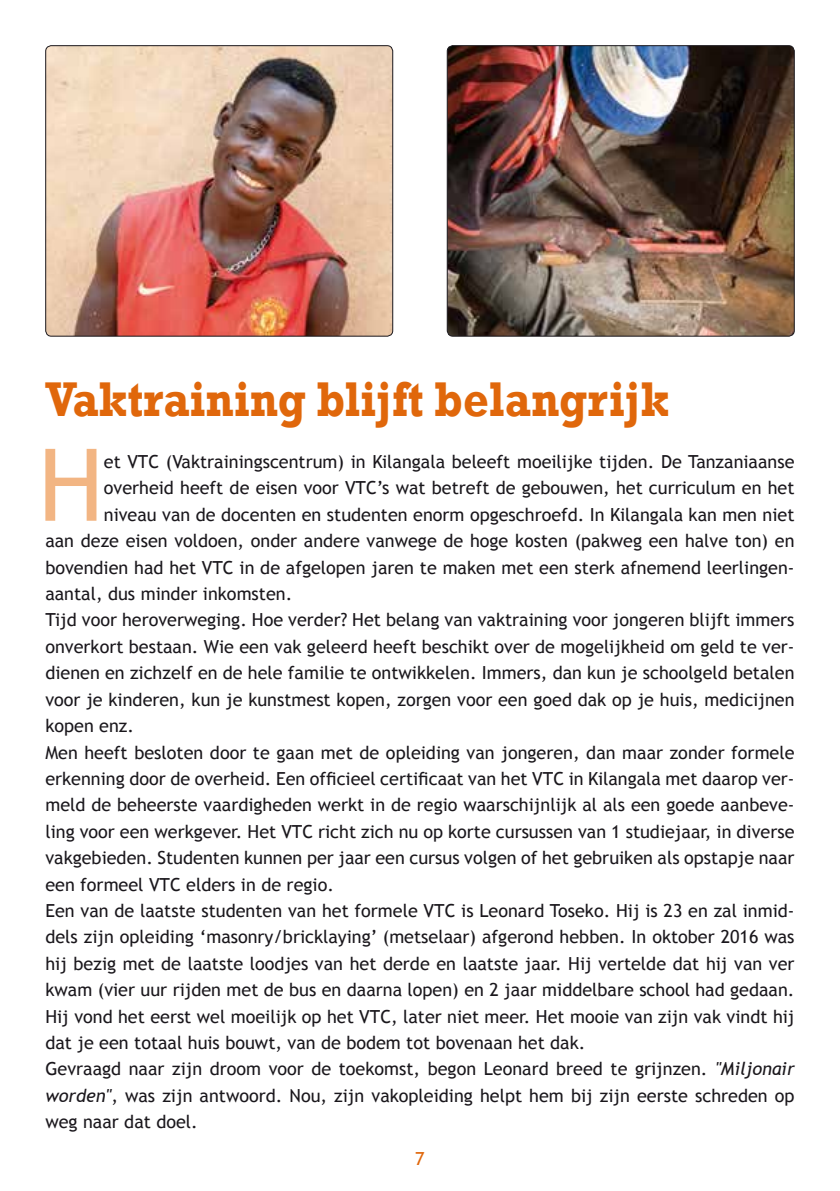
<style>
.page{position:relative;width:840px;height:1191px;background:#fff}
.page>*{position:absolute;margin:0;border:0;box-sizing:border-box;transform-origin:0 0}
.t1{font:100.4px "Trebuchet MS";color:#f2b583}
.t2{font:700 50px "Rockwell";color:#e0670b;scale:.9 1}
.t3{font:18px "Trebuchet MS";color:#1a171c}
.t4{font:18px "Trebuchet MS";color:#e0670b}
.s1{font-style:italic}
</style>
<div class="page">
<img style="left:46px;top:46px;width:346px;height:290px">
<div style="left:45px;top:45px;width:348px;height:291px;border:1px solid #1a171c;border-radius:6px"></div>
<img style="left:448px;top:46px;width:345px;height:290px">
<div style="left:446px;top:45px;width:348px;height:291px;border:1px solid #1a171c;border-radius:6px"></div>
<h2 class="t2" style="left:45px;top:369px;width:694px">Vaktraining blijft belangrijk</h2>
<h1 class="t1" style="left:38px;top:426px;width:67px">H</h1>
<p class="t3" style="left:104px;top:451px;width:691px">et VTC (Vaktrainingscentrum) in Kilangala beleeft moeilijke tijden. De Tanzaniaanse</p>
<p class="t3" style="left:104px;top:477px;width:691px">overheid heeft de eisen voor VTC’s wat betreft de gebouwen, het curriculum en het</p>
<p class="t3" style="left:104px;top:504px;width:691px">niveau van de docenten en studenten enorm opgeschroefd. In Kilangala kan men niet</p>
<p class="t3" style="left:45px;top:530px;width:750px">aan deze eisen voldoen, onder andere vanwege de hoge kosten (pakweg een halve ton) en</p>
<p class="t3" style="left:45px;top:556px;width:750px">bovendien had het VTC in de afgelopen jaren te maken met een sterk afnemend leerlingen-</p>
<p class="t3" style="left:45px;top:583px;width:248px">aantal, dus minder inkomsten.</p>
<p class="t3" style="left:45px;top:609px;width:750px">Tijd voor heroverweging. Hoe verder? Het belang van vaktraining voor jongeren blijft immers</p>
<p class="t3" style="left:45px;top:636px;width:750px">onverkort bestaan. Wie een vak geleerd heeft beschikt over de mogelijkheid om geld te ver-</p>
<p class="t3" style="left:45px;top:662px;width:750px">dienen en zichzelf en de hele familie te ontwikkelen. Immers, dan kun je schoolgeld betalen</p>
<p class="t3" style="left:45px;top:688px;width:750px">voor je kinderen, kun je kunstmest kopen, zorgen voor een goed dak op je huis, medicijnen</p>
<p class="t3" style="left:45px;top:715px;width:90px">kopen enz.</p>
<p class="t3" style="left:45px;top:741px;width:750px">Men heeft besloten door te gaan met de opleiding van jongeren, dan maar zonder formele</p>
<p class="t3" style="left:45px;top:768px;width:750px">erkenning door de overheid. Een officieel certificaat van het VTC in Kilangala met daarop ver-</p>
<p class="t3" style="left:45px;top:794px;width:750px">meld de beheerste vaardigheden werkt in de regio waarschijnlijk al als een goede aanbeve-</p>
<p class="t3" style="left:45px;top:820px;width:750px">ling voor een werkgever. Het VTC richt zich nu op korte cursussen van 1 studiejaar, in diverse</p>
<p class="t3" style="left:45px;top:847px;width:750px">vakgebieden. Studenten kunnen per jaar een cursus volgen of het gebruiken als opstapje naar</p>
<p class="t3" style="left:45px;top:873px;width:290px">een formeel VTC elders in de regio.</p>
<p class="t3" style="left:45px;top:900px;width:750px">Een van de laatste studenten van het formele VTC is Leonard Toseko. Hij is 23 en zal inmid-</p>
<p class="t3" style="left:45px;top:926px;width:750px">dels zijn opleiding ‘masonry/bricklaying’ (metselaar) afgerond hebben. In oktober 2016 was</p>
<p class="t3" style="left:45px;top:952px;width:750px">hij bezig met de laatste loodjes van het derde en laatste jaar. Hij vertelde dat hij van ver</p>
<p class="t3" style="left:45px;top:979px;width:750px">kwam (vier uur rijden met de bus en daarna lopen) en 2 jaar middelbare school had gedaan.</p>
<p class="t3" style="left:45px;top:1005px;width:750px">Hij vond het eerst wel moeilijk op het VTC, later niet meer. Het mooie van zijn vak vindt hij</p>
<p class="t3" style="left:45px;top:1032px;width:541px">dat je een totaal huis bouwt, van de bodem tot bovenaan het dak.</p>
<p class="t3" style="left:45px;top:1058px;width:750px">Gevraagd naar zijn droom voor de toekomst, begon Leonard breed te grijnzen. <span class="s1">"Miljonair</span></p>
<p class="t3" style="left:45px;top:1085px;width:750px"><span class="s1">worden"</span>, was zijn antwoord. Nou, zijn vakopleiding helpt hem bij zijn eerste schreden op</p>
<p class="t3" style="left:45px;top:1111px;width:154px">weg naar dat doel.</p>
<p class="t4" style="left:415px;top:1147px;width:11px">7</p>
</div>
